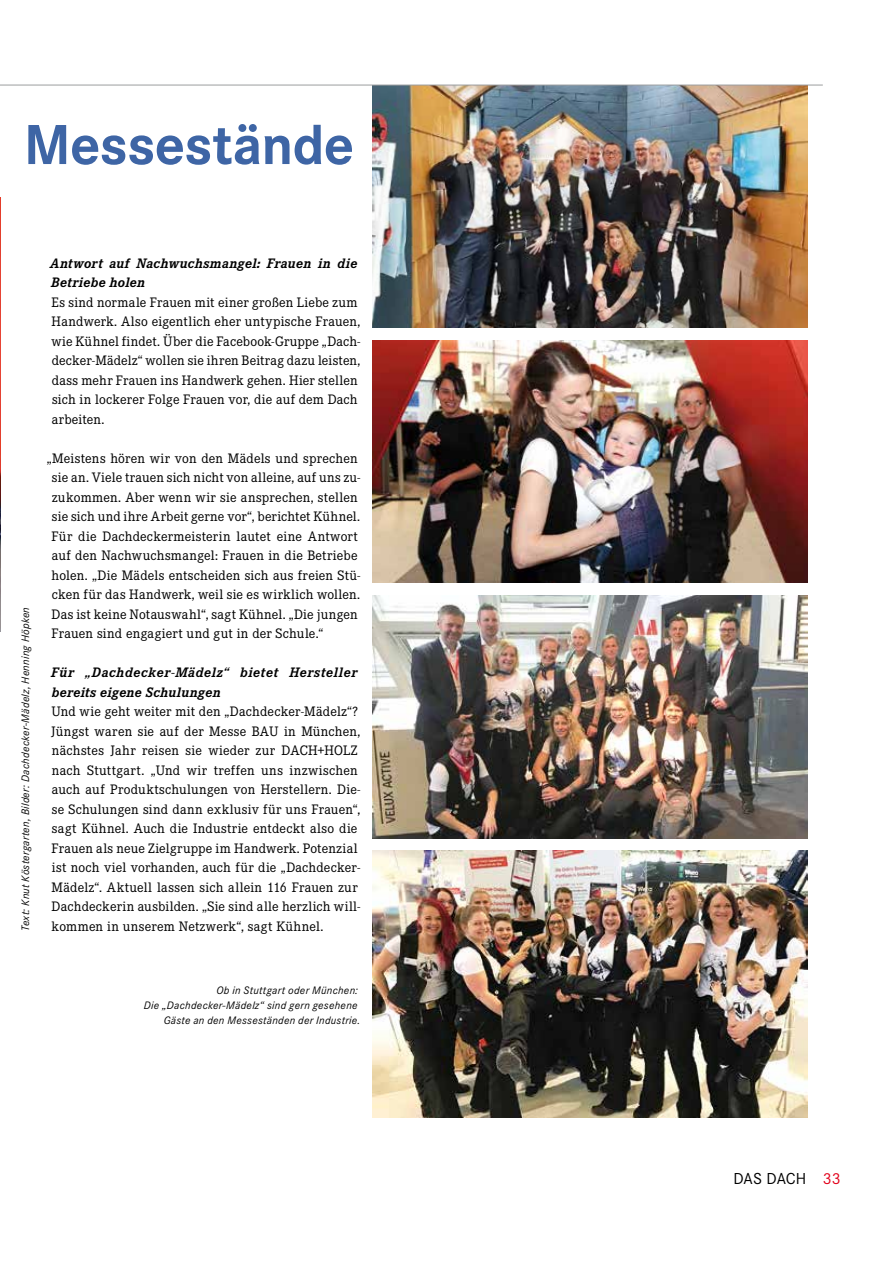
<style>
.page{position:relative;width:893px;height:1263px;background:#fff}
.page>*{position:absolute;margin:0;border:0;box-sizing:border-box;transform-origin:0 0}
.t1{font:700 58.5px "Corporate S Pro";letter-spacing:-.015em;color:#3e65a5}
.t2{font:16.5px "Corporate S Pro";color:#000}
.t3{font:14.25px/19.5px "Corporate E Pro";letter-spacing:.01em;color:#000}
.t4{font:italic 700 14.25px/19.5px "Corporate E Pro";letter-spacing:.025em;color:#000}
.t5{font:italic 11.25px/15px "Corporate S Pro";letter-spacing:.025em;color:#000;text-align:right}
.s1{color:#e2001a}
</style>
<div class="page">
<img style="left:0;top:198px;width:1px;height:433px">
<img style="left:372px;top:86px;width:436px;height:242px">
<img style="left:372px;top:341px;width:436px;height:242px">
<img style="left:372px;top:596px;width:436px;height:242px">
<img style="left:372px;top:851px;width:436px;height:267px">
<hr style="left:0;top:85px;width:823px;height:1px;background:#9c9e9f">
<h1 class="t1" style="left:24px;top:99px;width:332px">Messestände</h1>
<p class="t5" style="left:17px;top:931px;width:326px;rotate:-90deg">Text: Knut Köstergarten, Bilder: Dachdecker-Mädelz, Henning Höpken</p>
<p class="t4" style="left:50px;top:252px;width:309px">Antwort auf Nachwuchsmangel: Frauen in die<br>Betriebe holen</p>
<p class="t3" style="left:52px;top:291px;width:310px">Es sind normale Frauen mit einer großen Liebe zum Handwerk. Also eigentlich eher untypische Frauen, wie Kühnel findet. Über die Facebook-Gruppe „Dach&shy;decker-Mädelz“ wollen sie ihren Beitrag dazu leisten, dass mehr Frauen ins Handwerk gehen. Hier stellen sich in lockerer Folge Frauen vor, die auf dem Dach arbeiten.</p>
<p class="t3" style="left:52px;top:447px;width:310px;text-indent:-5px">„Meistens hören wir von den Mädels und sprechen sie an. Viele trauen sich nicht von alleine, auf uns zu&shy;zukommen. Aber wenn wir sie ansprechen, stellen sie sich und ihre Arbeit gerne vor“, berichtet Kühnel.<br>Für die Dachdeckermeisterin lautet eine Antwort auf den Nachwuchsmangel: Frauen in die Betriebe holen. „Die Mädels entscheiden sich aus freien Stü&shy;cken für das Handwerk, weil sie es wirklich wollen.<br>Das ist keine Notauswahl“, sagt Kühnel. „Die jungen Frauen sind engagiert und gut in der Schule.“</p>
<p class="t4" style="left:51px;top:661px;width:308px">Für „Dachdecker-Mädelz“ bietet Hersteller bereits eigene Schulungen</p>
<p class="t3" style="left:51px;top:701px;width:311px">Und wie geht weiter mit den „Dachdecker-Mädelz“?<br>Jüngst waren sie auf der Messe BAU in München, nächstes Jahr reisen sie wieder zur DACH+HOLZ nach Stuttgart. „Und wir treffen uns inzwischen auch auf Produktschulungen von Herstellern. Die&shy;se Schulungen sind dann exklusiv für uns Frauen“, sagt Kühnel. Auch die Industrie entdeckt also die Frauen als neue Zielgruppe im Handwerk. Potenzial ist noch viel vorhanden, auch für die „Dachdecker-Mädelz“. Aktuell lassen sich allein 116 Frauen zur Dachdeckerin ausbilden. „Sie sind alle herzlich will&shy;kommen in unserem Netzwerk“, sagt Kühnel.</p>
<p class="t5" style="left:144px;top:982px;width:218px">Ob in Stuttgart oder München:<br>Die „Dachdecker-Mädelz“ sind gern gesehene<br>Gäste an den Messeständen der Industrie.</p>
<p class="t2" style="left:733px;top:1167px;width:109px">DAS DACH <span class="s1">33</span></p>
</div>
